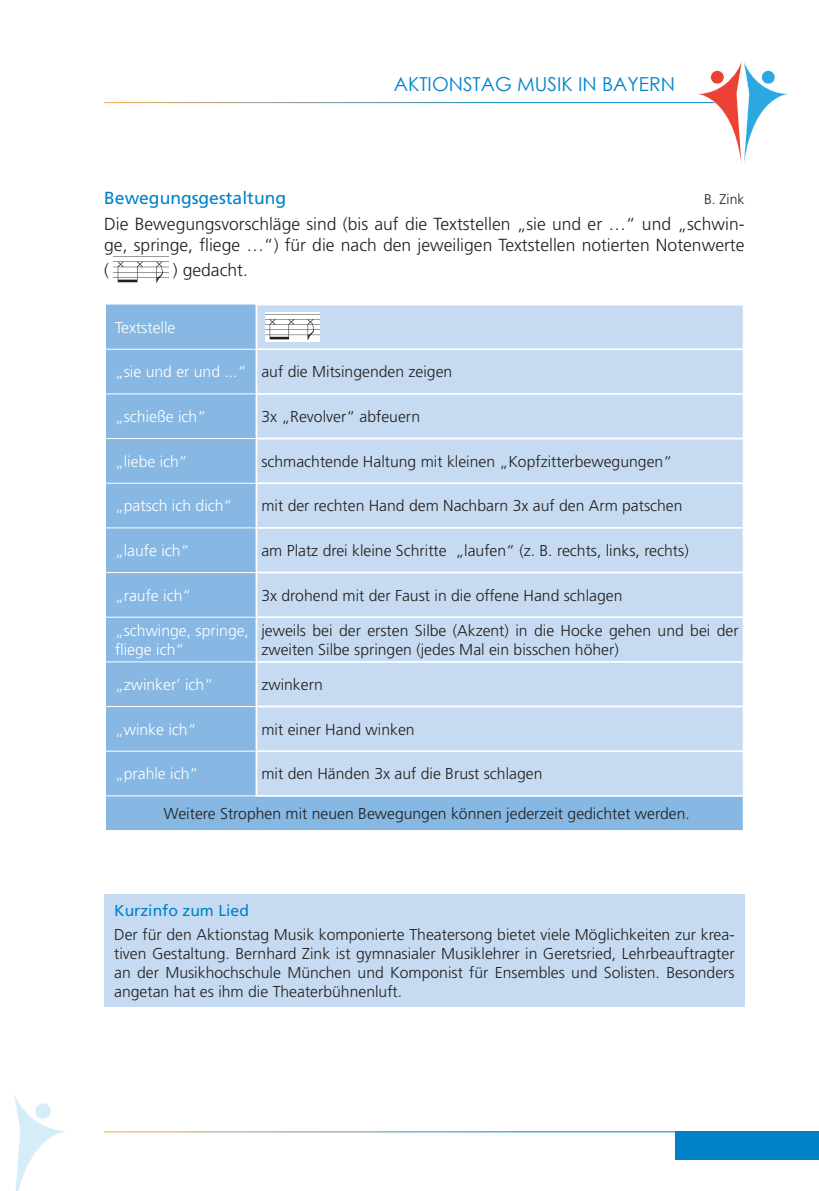
<style>
.page{position:relative;width:819px;height:1191px;background:#fff}
.page>*{position:absolute;margin:0;border:0;box-sizing:border-box;transform-origin:0 0}
.t1{font:19.25px "Century Gothic";color:#0082c9}
.t2{font:300 17.5px/21px "Frutiger LT Std";color:#231f20}
.Liederüberschriften{font:17.5px "Frutiger LT Std";color:#0082c9}
.Tabellenschrift{font:300 15.75px/18.9px "Frutiger LT Std";color:#231f20}
.Tabellenschrift-2{font:300 15.75px/18.9px "Frutiger LT Std";color:#fff}
.Liederüberschriften-2{font:300 14px "Frutiger LT Std";color:#231f20}
.s1{font-weight:400;color:#0082c9}
</style>
<div class="page">
<div style="left:675px;top:1131px;width:144px;height:29px;background:#0082c9"></div>
<svg style="left:695px;top:61px;width:93px;height:102px"></svg>
<svg style="left:14px;top:1094px;width:50px;height:97px"></svg>
<hr style="left:104px;top:1131px;width:640px;height:1px;background:#fff">
<img style="left:114px;top:256px;width:54px;height:27px">
<div style="left:106px;top:304px;width:636px;height:526px;background:#86b8e3"></div>
<div style="left:257px;top:305px;width:485px;height:490px;background:#c6dbf1"></div>
<hr style="left:255px;top:304px;width:489px;height:1px;background:#fff">
<hr style="left:255px;top:305px;width:2px;height:43px;background:#fff">
<hr style="left:255px;top:350px;width:2px;height:43px;background:#fff">
<hr style="left:255px;top:393px;width:489px;height:2px;background:#fff">
<hr style="left:255px;top:395px;width:2px;height:43px;background:#fff">
<hr style="left:255px;top:438px;width:489px;height:1px;background:#fff">
<hr style="left:255px;top:439px;width:2px;height:43px;background:#fff">
<hr style="left:255px;top:482px;width:489px;height:2px;background:#fff">
<hr style="left:255px;top:484px;width:2px;height:43px;background:#fff">
<hr style="left:255px;top:529px;width:2px;height:42px;background:#fff">
<hr style="left:255px;top:573px;width:2px;height:43px;background:#fff">
<hr style="left:255px;top:618px;width:2px;height:43px;background:#fff">
<hr style="left:255px;top:662px;width:2px;height:43px;background:#fff">
<hr style="left:255px;top:707px;width:2px;height:43px;background:#fff">
<hr style="left:255px;top:752px;width:2px;height:43px;background:#fff">
<hr style="left:255px;top:348px;width:489px;height:2px;background:#fff">
<hr style="left:106px;top:349px;width:149px;height:1px;background:#fff">
<hr style="left:106px;top:393px;width:149px;height:1px;background:#fff">
<hr style="left:106px;top:438px;width:149px;height:1px;background:#fff">
<hr style="left:106px;top:483px;width:149px;height:1px;background:#fff">
<hr style="left:106px;top:527px;width:149px;height:1px;background:#fff">
<hr style="left:106px;top:572px;width:149px;height:1px;background:#fff">
<hr style="left:106px;top:617px;width:149px;height:1px;background:#fff">
<hr style="left:106px;top:661px;width:149px;height:1px;background:#fff">
<hr style="left:106px;top:706px;width:149px;height:1px;background:#fff">
<hr style="left:106px;top:750px;width:149px;height:1px;background:#fff">
<hr style="left:106px;top:795px;width:149px;height:1px;background:#fff">
<hr style="left:255px;top:527px;width:489px;height:2px;background:#fff">
<hr style="left:255px;top:571px;width:489px;height:2px;background:#fff">
<hr style="left:255px;top:616px;width:489px;height:2px;background:#fff">
<hr style="left:255px;top:661px;width:489px;height:1px;background:#fff">
<hr style="left:255px;top:705px;width:489px;height:2px;background:#fff">
<hr style="left:255px;top:750px;width:489px;height:2px;background:#fff">
<hr style="left:255px;top:795px;width:489px;height:1px;background:#fff">
<img style="left:266px;top:312px;width:54px;height:30px">
<div style="left:104px;top:894px;width:640px;height:113px;background:#c6dbf1"></div>
<p class="t1" style="left:394px;top:71px;width:283px">AKTIONSTAG MUSIK IN BAYERN</p>
<p class="Liederüberschriften" style="left:104px;top:188px;width:183px">Bewegungsgestaltung</p>
<p class="Liederüberschriften-2" style="left:704px;top:191px;width:42px">B. Zink</p>
<p class="t2" style="left:104px;top:214px;width:641px">Die Bewegungsvorschläge sind (bis auf die Textstellen „sie und er …“ und „schwin&shy;ge, springe, fliege …“) für die nach den jeweiligen Textstellen notierten Notenwerte</p>
<p class="t2" style="left:104px;top:259px;width:6px">(</p>
<p class="t2" style="left:173px;top:259px;width:76px">) gedacht.</p>
<p class="Tabellenschrift-2" style="left:115px;top:318px;width:62px">Textstelle</p>
<p class="Tabellenschrift-2" style="left:115px;top:363px;width:133px">„sie und er und ...“</p>
<p class="Tabellenschrift" style="left:261px;top:363px;width:192px">auf die Mitsingenden zeigen</p>
<p class="Tabellenschrift-2" style="left:115px;top:407px;width:93px">„schieße ich“</p>
<p class="Tabellenschrift" style="left:261px;top:407px;width:160px">3x „Revolver“ abfeuern</p>
<p class="Tabellenschrift-2" style="left:115px;top:452px;width:74px">„liebe ich“</p>
<p class="Tabellenschrift" style="left:261px;top:452px;width:412px">schmachtende Haltung mit kleinen „Kopfzitterbewegungen“</p>
<p class="Tabellenschrift-2" style="left:115px;top:497px;width:119px">„patsch ich dich“</p>
<p class="Tabellenschrift" style="left:261px;top:497px;width:422px">mit der rechten Hand dem Nachbarn 3x auf den Arm patschen</p>
<p class="Tabellenschrift-2" style="left:115px;top:541px;width:76px">„laufe ich“</p>
<p class="Tabellenschrift" style="left:261px;top:541px;width:429px">am Platz drei kleine Schritte „laufen“ (z. B. rechts, links, rechts)</p>
<p class="Tabellenschrift-2" style="left:115px;top:586px;width:78px">„raufe ich“</p>
<p class="Tabellenschrift" style="left:261px;top:586px;width:362px">3x drohend mit der Faust in die offene Hand schlagen</p>
<p class="Tabellenschrift-2" style="left:115px;top:621px;width:135px">„schwinge, springe, fliege ich“</p>
<p class="Tabellenschrift" style="left:261px;top:621px;width:479px">jeweils bei der ersten Silbe (Akzent) in die Hocke gehen und bei der zweiten Silbe springen (jedes Mal ein bisschen höher)</p>
<p class="Tabellenschrift-2" style="left:115px;top:675px;width:100px">„zwinker‘ ich“</p>
<p class="Tabellenschrift" style="left:261px;top:675px;width:63px">zwinkern</p>
<p class="Tabellenschrift-2" style="left:115px;top:720px;width:83px">„winke ich“</p>
<p class="Tabellenschrift" style="left:261px;top:720px;width:155px">mit einer Hand winken</p>
<p class="Tabellenschrift-2" style="left:115px;top:765px;width:85px">„prahle ich“</p>
<p class="Tabellenschrift" style="left:261px;top:765px;width:282px">mit den Händen 3x auf die Brust schlagen</p>
<p class="Tabellenschrift" style="left:164px;top:804px;width:527px">Weitere Strophen mit neuen Bewegungen können jederzeit gedichtet werden.</p>
<p class="Tabellenschrift" style="left:114px;top:899px;width:622px;line-height:23.8px"><span class="s1">Kurzinfo zum Lied<br></span>Der für den Aktionstag Musik komponierte Theatersong bietet viele Möglichkeiten zur krea-</p>
<p class="Tabellenschrift" style="left:114px;top:944px;width:622px;text-align:justify">tiven Gestaltung. Bernhard Zink ist gymnasialer Musiklehrer in Geretsried, Lehrbeauftragter an der Musikhochschule München und Komponist für Ensembles und Solisten. Besonders angetan hat es ihm die Theaterbühnenluft.</p>
</div>
